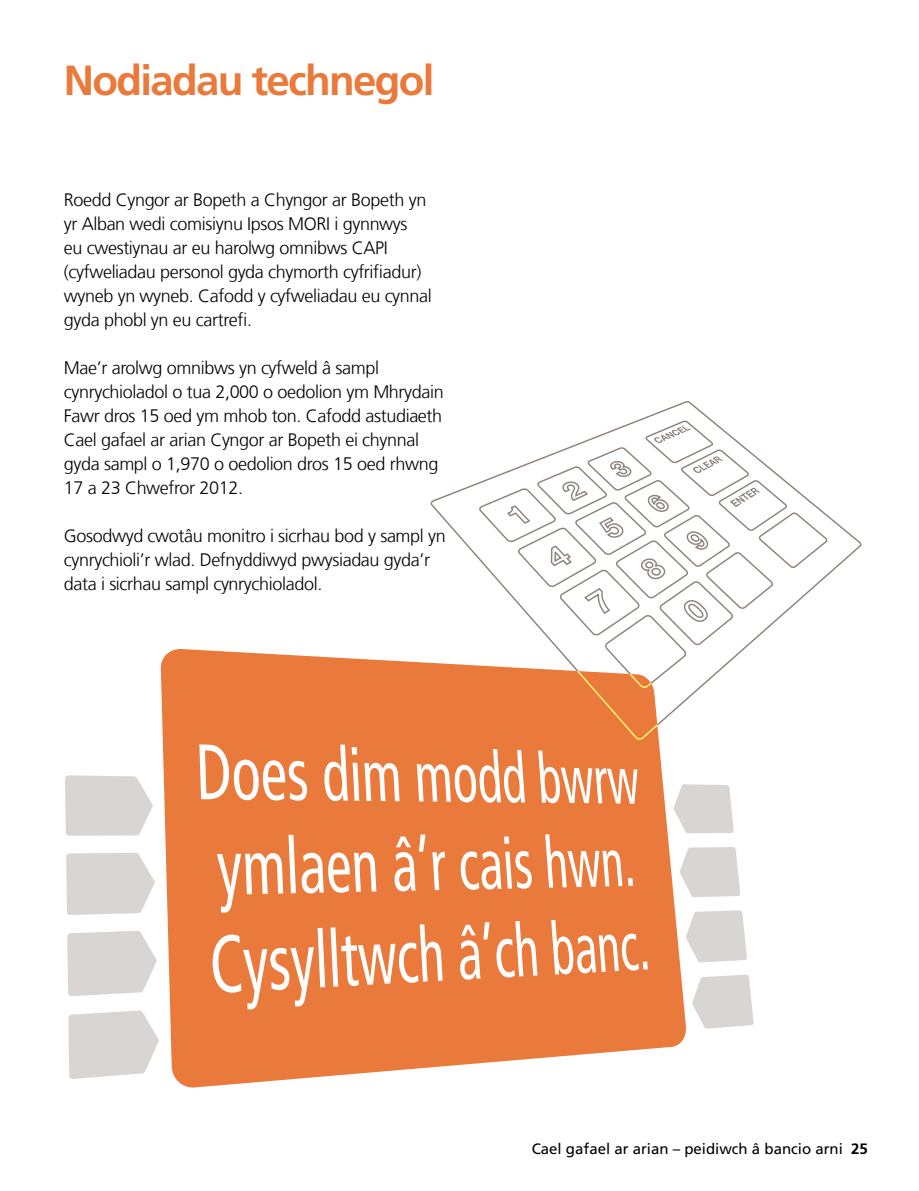
<style>
.page{position:relative;width:919px;height:1191px;background:#fff}
.page>*{position:absolute;margin:0;border:0;box-sizing:border-box;transform-origin:0 0}
.t1{font:700 42px "Frutiger LT Com";letter-spacing:-.04em;color:#ea7a3b}
.t2{font:300 18px/24px "Frutiger LT Com";letter-spacing:-.02em;color:#000}
.t3{font:15px "Frutiger LT Com";color:#000}
.s1{font-weight:700}
</style>
<div class="page">
<svg style="left:65px;top:775px;width:88px;height:60px;background:#dcd9d6"></svg>
<svg style="left:66px;top:853px;width:89px;height:62px;background:#dcd9d7"></svg>
<svg style="left:67px;top:931px;width:90px;height:65px;background:#dddad8"></svg>
<svg style="left:68px;top:1010px;width:91px;height:69px"></svg>
<div style="left:686px;top:784px;width:47px;height:49px;background:#d8d5d2"></div>
<svg style="left:686px;top:847px;width:54px;height:50px;background:#dad7d5"></svg>
<svg style="left:686px;top:910px;width:61px;height:52px;background:#dedbd8"></svg>
<svg style="left:692px;top:974px;width:61px;height:54px"></svg>
<svg style="left:160px;top:649px;width:526px;height:439px;background:#ec8d57"></svg>
<svg style="left:430px;top:401px;width:431px;height:338px"></svg>
<svg style="left:477px;top:419px;width:352px;height:271px"></svg>
<svg style="left:199px;top:744px;width:108px;height:57px"></svg>
<svg style="left:324px;top:744px;width:75px;height:57px"></svg>
<svg style="left:416px;top:749px;width:109px;height:54px"></svg>
<svg style="left:538px;top:750px;width:99px;height:53px"></svg>
<svg style="left:217px;top:834px;width:159px;height:78px"></svg>
<svg style="left:394px;top:834px;width:31px;height:57px"></svg>
<svg style="left:432px;top:851px;width:13px;height:39px"></svg>
<svg style="left:460px;top:836px;width:72px;height:54px"></svg>
<svg style="left:545px;top:834px;width:77px;height:53px"></svg>
<svg style="left:628px;top:878px;width:5px;height:8px"></svg>
<svg style="left:212px;top:924px;width:230px;height:85px"></svg>
<svg style="left:459px;top:922px;width:30px;height:58px"></svg>
<svg style="left:495px;top:921px;width:42px;height:57px"></svg>
<svg style="left:551px;top:920px;width:96px;height:54px"></svg>
<h1 class="t1" style="left:64px;top:56px;width:372px">Nodiadau technegol</h1>
<p class="t2" style="left:64px;top:188px;width:369px">Roedd Cyngor ar Bopeth a Chyngor ar Bopeth yn yr Alban wedi comisiynu Ipsos MORI i gynnwys<br>eu cwestiynau ar eu harolwg omnibws CAPI (cyfweliadau personol gyda chymorth cyfrifiadur) wyneb yn wyneb. Cafodd y cyfweliadau eu cynnal gyda phobl yn eu cartrefi.</p>
<p class="t2" style="left:64px;top:356px;width:381px">Mae’r arolwg omnibws yn cyfweld â sampl cynrychioladol o tua 2,000 o oedolion ym Mhrydain Fawr dros 15 oed ym mhob ton. Cafodd astudiaeth Cael gafael ar arian Cyngor ar Bopeth ei chynnal gyda sampl o 1,970 o oedolion dros 15 oed rhwng 17 a 23 Chwefror 2012.</p>
<p class="t2" style="left:64px;top:524px;width:383px">Gosodwyd cwotâu monitro i sicrhau bod y sampl yn cynrychioli’r wlad. Defnyddiwyd pwysiadau gyda’r data i sicrhau sampl cynrychioladol.</p>
<p class="t3" style="left:531px;top:1140px;width:337px">Cael gafael ar arian – peidiwch â bancio arni <span class="s1">25</span></p>
</div>
